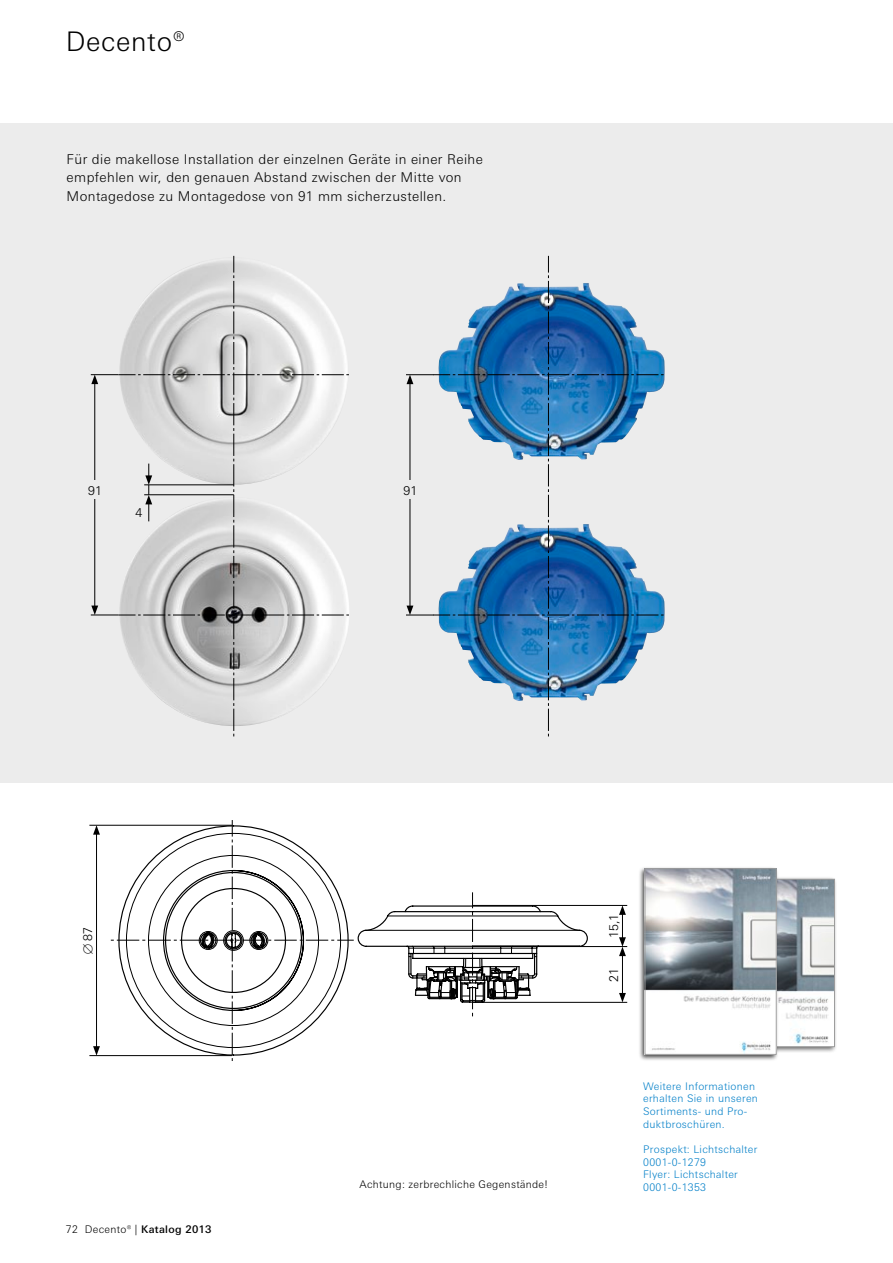
<style>
.page{position:relative;width:893px;height:1263px;background:#fff}
.page>*{position:absolute;margin:0;border:0;box-sizing:border-box;transform-origin:0 0}
.t1{font:300 27px "LT Univers Basic";letter-spacing:.025em;color:#000}
.t2{font:300 13.5px/18.6px "LT Univers Basic";letter-spacing:.03em;color:#000}
.t3{font:300 12.6px "Univers Cyr";color:#000}
.t4{font:300 10.5px/12.6px "LT Univers Basic";letter-spacing:.03em;color:#007fc8}
.t5{font:300 10.5px "LT Univers Basic";letter-spacing:.03em;color:#000}
.t6{font:300 10.5px "Univers Next Pro";letter-spacing:.03em;color:#000}
.s1{font-weight:500}
</style>
<div class="page">
<div style="left:0;top:123px;width:893px;height:659px;background:#ececec"></div>
<svg style="left:406px;top:256px;width:258px;height:480px"></svg>
<svg style="left:91px;top:256px;width:258px;height:480px"></svg>
<svg style="left:111px;top:820px;width:477px;height:241px"></svg>
<hr style="left:89px;top:825px;width:143px;height:1px;background:#000">
<hr style="left:89px;top:1055px;width:143px;height:1px;background:#000">
<hr style="left:96px;top:832px;width:1px;height:216px;background:#000">
<svg style="left:93px;top:825px;width:7px;height:10px"></svg>
<svg style="left:93px;top:1046px;width:7px;height:9px"></svg>
<hr style="left:472px;top:905px;width:155px;height:1px;background:#000">
<hr style="left:472px;top:946px;width:155px;height:1px;background:#000">
<hr style="left:472px;top:1002px;width:155px;height:1px;background:#000">
<hr style="left:622px;top:954px;width:1px;height:41px;background:#000">
<svg style="left:619px;top:905px;width:7px;height:51px"></svg>
<svg style="left:619px;top:993px;width:7px;height:9px"></svg>
<div style="left:735px;top:876px;width:102px;height:178px;background:#000;opacity:.6"></div>
<img style="left:779px;top:881px;width:54px;height:164px">
<div style="left:742px;top:879px;width:93px;height:168px;border:1px solid #9c9c9c"></div>
<div style="left:638px;top:866px;width:141px;height:195px;background:#000;opacity:.75"></div>
<img style="left:647px;top:870px;width:127px;height:182px">
<div style="left:645px;top:868px;width:131px;height:186px;border:1px solid #9c9c9c"></div>
<h1 class="t1" style="left:66px;top:25px;width:121px">Decento®</h1>
<p class="t2" style="left:67px;top:149px;width:418px">Für die makellose Installation der einzelnen Geräte in einer Reihe empfehlen wir, den genauen Abstand zwischen der Mitte von<br>Montagedose zu Montagedose von 91 mm sicherzustellen.</p>
<p class="t3" style="left:88px;top:483px;width:16px">91</p>
<p class="t3" style="left:403px;top:483px;width:16px">91</p>
<p class="t3" style="left:136px;top:505px;width:9px">4</p>
<p class="t3" style="left:81px;top:941px;width:16px;rotate:-90deg">87</p>
<p class="t3" style="left:607px;top:938px;width:25px;rotate:-90deg">15,1</p>
<p class="t3" style="left:607px;top:981px;width:15px;rotate:-90deg">21</p>
<p class="t6" style="left:66px;top:1223px;width:147px">72 Decento® | <span class="s1">Katalog 2013</span></p>
<p class="t5" style="left:359px;top:1178px;width:190px">Achtung: zerbrechliche Gegenstände!</p>
<p class="t4" style="left:643px;top:1080px;width:116px">Weitere Informationen erhalten Sie in unseren<br>Sortiments- und Pro&shy;duktbroschüren.</p>
<p class="t4" style="left:643px;top:1143px;width:116px">Prospekt: Lichtschalter<br>0001-0-1279<br>Flyer: Lichtschalter<br>0001-0-1353</p>
</div>
